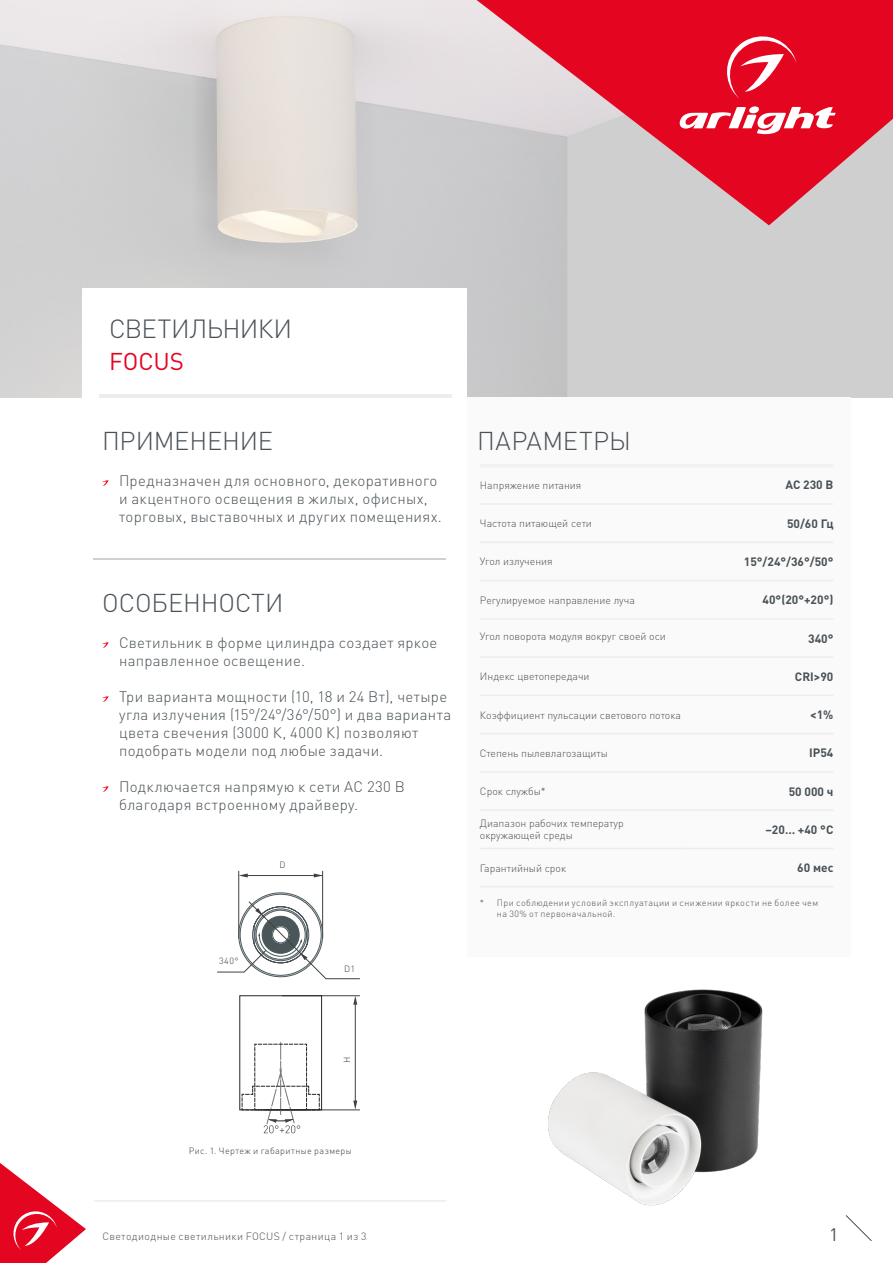
<style>
.page{position:relative;width:893px;height:1263px;background:#fff}
.page>*{position:absolute;margin:0;border:0;box-sizing:border-box;transform-origin:0 0}
.t1{font:300 25.95px "DIN Pro";letter-spacing:-.025em;color:#485156}
.t2{font:300 25.5px "DIN Pro";letter-spacing:-.005em;color:#485156}
.t3{font:300 25.5px "DIN Pro";letter-spacing:.015em;color:#485156}
.t4{font:24px "DIN Pro";letter-spacing:-.005em;color:#e40521}
.t5{font:18px "DIN Pro";color:#485156}
.t6{font:300 15px/18px "DIN Pro";letter-spacing:.02em;color:#485156}
.t7{font:700 12px "DIN Pro";color:#485156}
.t8{font:300 10.5px/12px "DIN Pro";color:#485156}
.t9{font:300 10.5px "DIN Pro";letter-spacing:.035em;color:#485156}
.t10{font:300 9px/10.5px "DIN Pro";letter-spacing:.04em;color:#485156}
.t11{font:300 9px "DIN Pro";letter-spacing:.04em;color:#3c3c3b}
</style>
<div class="page">
<svg style="left:845px;top:1215px;width:27px;height:26px"></svg>
<div style="left:467px;top:397px;width:383px;height:559px;background:#fbfafa"></div>
<hr style="left:480px;top:464px;width:206px;height:4px;background:#f2f2f2">
<hr style="left:686px;top:464px;width:147px;height:4px;background:#f2f2f2">
<hr style="left:480px;top:503px;width:206px;height:2px;background:#ededed">
<hr style="left:686px;top:503px;width:147px;height:2px;background:#ededed">
<hr style="left:480px;top:541px;width:206px;height:2px;background:#ededed">
<hr style="left:686px;top:541px;width:147px;height:2px;background:#ededed">
<hr style="left:480px;top:580px;width:206px;height:1px;background:#ededed">
<hr style="left:686px;top:580px;width:147px;height:1px;background:#ededed">
<hr style="left:480px;top:618px;width:206px;height:2px;background:#ededed">
<hr style="left:686px;top:618px;width:147px;height:2px;background:#ededed">
<hr style="left:480px;top:771px;width:206px;height:2px;background:#ededed">
<hr style="left:686px;top:771px;width:147px;height:2px;background:#ededed">
<hr style="left:480px;top:809px;width:206px;height:2px;background:#ededed">
<hr style="left:686px;top:809px;width:147px;height:2px;background:#ededed">
<hr style="left:480px;top:848px;width:206px;height:1px;background:#ededed">
<hr style="left:686px;top:848px;width:147px;height:1px;background:#ededed">
<hr style="left:480px;top:886px;width:206px;height:1px;background:#ededed">
<hr style="left:686px;top:886px;width:147px;height:1px;background:#ededed">
<hr style="left:480px;top:656px;width:206px;height:2px;background:#ededed">
<hr style="left:686px;top:656px;width:147px;height:2px;background:#ededed">
<hr style="left:480px;top:695px;width:206px;height:1px;background:#ededed">
<hr style="left:686px;top:695px;width:147px;height:1px;background:#ededed">
<hr style="left:480px;top:733px;width:206px;height:1px;background:#ededed">
<hr style="left:686px;top:733px;width:147px;height:1px;background:#ededed">
<svg style="left:102px;top:480px;width:7px;height:6px"></svg>
<svg style="left:102px;top:642px;width:7px;height:6px"></svg>
<svg style="left:102px;top:696px;width:7px;height:6px"></svg>
<svg style="left:102px;top:786px;width:7px;height:6px"></svg>
<hr style="left:99px;top:394px;width:352px;height:3px;background:#ededed">
<hr style="left:94px;top:559px;width:352px;height:1px;background:#d0d0d0">
<hr style="left:94px;top:1200px;width:352px;height:1px;background:#e3e3e3">
<img style="left:548px;top:989px;width:215px;height:217px">
<hr style="left:282px;top:995px;width:78px;height:1px;background:#404040">
<hr style="left:264px;top:1109px;width:96px;height:1px;background:#404040">
<hr style="left:355px;top:1005px;width:1px;height:100px;background:#404040">
<svg style="left:353px;top:996px;width:4px;height:9px"></svg>
<svg style="left:353px;top:1100px;width:4px;height:9px"></svg>
<hr style="left:322px;top:871px;width:1px;height:68px;background:#404040">
<svg style="left:239px;top:873px;width:9px;height:4px"></svg>
<svg style="left:314px;top:873px;width:9px;height:4px"></svg>
<hr style="left:238px;top:871px;width:1px;height:68px;background:#404040">
<hr style="left:241px;top:875px;width:82px;height:1px;background:#404040">
<div style="left:240px;top:995px;width:82px;height:115px;border:1px solid #282424"></div>
<svg style="left:242px;top:1042px;width:78px;height:91px"></svg>
<svg style="left:217px;top:892px;width:143px;height:87px"></svg>
<svg style="left:477px;top:0;width:416px;height:225px;background:#db6474"></svg>
<svg style="left:677px;top:106px;width:159px;height:31px"></svg>
<svg style="left:722px;top:31px;width:74px;height:68px;background:#e82f46"></svg>
<svg style="left:0;top:1163px;width:86px;height:100px"></svg>
<h1 class="t1" style="left:109px;top:311px;width:185px">СВЕТИЛЬНИКИ</h1>
<h3 class="t4" style="left:109px;top:345px;width:76px">FOCUS</h3>
<h2 class="t2" style="left:102px;top:423px;width:172px">ПРИМЕНЕНИЕ</h2>
<p class="t6" style="left:119px;top:471px;width:324px">Предназначен для основного, декоративного и акцентного освещения в жилых, офисных, торговых, выставочных и других помещениях.</p>
<h2 class="t2" style="left:102px;top:585px;width:183px">ОСОБЕННОСТИ</h2>
<p class="t6" style="left:119px;top:633px;width:320px">Светильник в форме цилиндра создает яркое направленное освещение.</p>
<p class="t6" style="left:119px;top:687px;width:334px">Три варианта мощности (10, 18 и 24 Вт), четыре угла излучения (15°/24°/36°/50°) и два варианта цвета свечения (3000 К, 4000 К) позволяют подобрать модели под любые задачи.</p>
<p class="t6" style="left:119px;top:777px;width:287px">Подключается напрямую к сети AC 230 В благодаря встроенному драйверу.</p>
<p class="t11" style="left:219px;top:954px;width:21px">340°</p>
<p class="t11" style="left:279px;top:859px;width:8px">D</p>
<p class="t11" style="left:344px;top:962px;width:12px">D1</p>
<h2 class="t3" style="left:477px;top:423px;width:155px">ПАРАМЕТРЫ</h2>
<p class="t8" style="left:480px;top:479px;width:103px">Напряжение питания</p>
<p class="t7" style="left:785px;top:477px;width:49px">AC 230 В</p>
<p class="t8" style="left:480px;top:517px;width:114px">Частота питающей сети</p>
<p class="t7" style="left:787px;top:515px;width:48px">50/60 Гц</p>
<p class="t8" style="left:480px;top:555px;width:74px">Угол излучения</p>
<p class="t7" style="left:744px;top:553px;width:91px">15°/24°/36°/50°</p>
<p class="t8" style="left:480px;top:593px;width:156px">Регулируемое направление луча</p>
<p class="t7" style="left:763px;top:592px;width:72px">40°(20°+20°)</p>
<p class="t8" style="left:480px;top:630px;width:188px">Угол поворота модуля вокруг своей оси</p>
<p class="t7" style="left:808px;top:631px;width:27px">340°</p>
<p class="t8" style="left:480px;top:670px;width:111px">Индекс цветопередачи</p>
<p class="t7" style="left:795px;top:668px;width:40px">CRI&gt;90</p>
<p class="t8" style="left:480px;top:708px;width:202px">Коэффициент пульсации светового потока</p>
<p class="t7" style="left:810px;top:707px;width:25px">&lt;1%</p>
<p class="t8" style="left:480px;top:746px;width:130px">Степень пылевлагозащиты</p>
<p class="t7" style="left:809px;top:745px;width:26px">IP54</p>
<p class="t8" style="left:480px;top:785px;width:67px">Срок службы*</p>
<p class="t7" style="left:789px;top:783px;width:46px">50 000 ч</p>
<p class="t8" style="left:480px;top:817px;width:145px">Диапазон рабочих температур окружающей среды</p>
<p class="t7" style="left:765px;top:821px;width:69px">–20… +40 °С</p>
<p class="t8" style="left:480px;top:861px;width:88px">Гарантийный срок</p>
<p class="t7" style="left:797px;top:860px;width:38px">60 мес</p>
<p class="t10" style="left:497px;top:897px;width:323px;text-indent:-17px">* При соблюдении условий эксплуатации и снижении яркости не более чем на 30% от первоначальной.</p>
<p class="t11" style="left:341px;top:1063px;width:8px;rotate:-90deg">H</p>
<p class="t11" style="left:189px;top:1145px;width:165px">Рис. 1. Чертеж и габаритные размеры</p>
<p class="t9" style="left:102px;top:1229px;width:266px">Светодиодные светильники FOCUS / страница 1 из 3</p>
<p class="t5" style="left:829px;top:1222px;width:11px">1</p>
</div>
